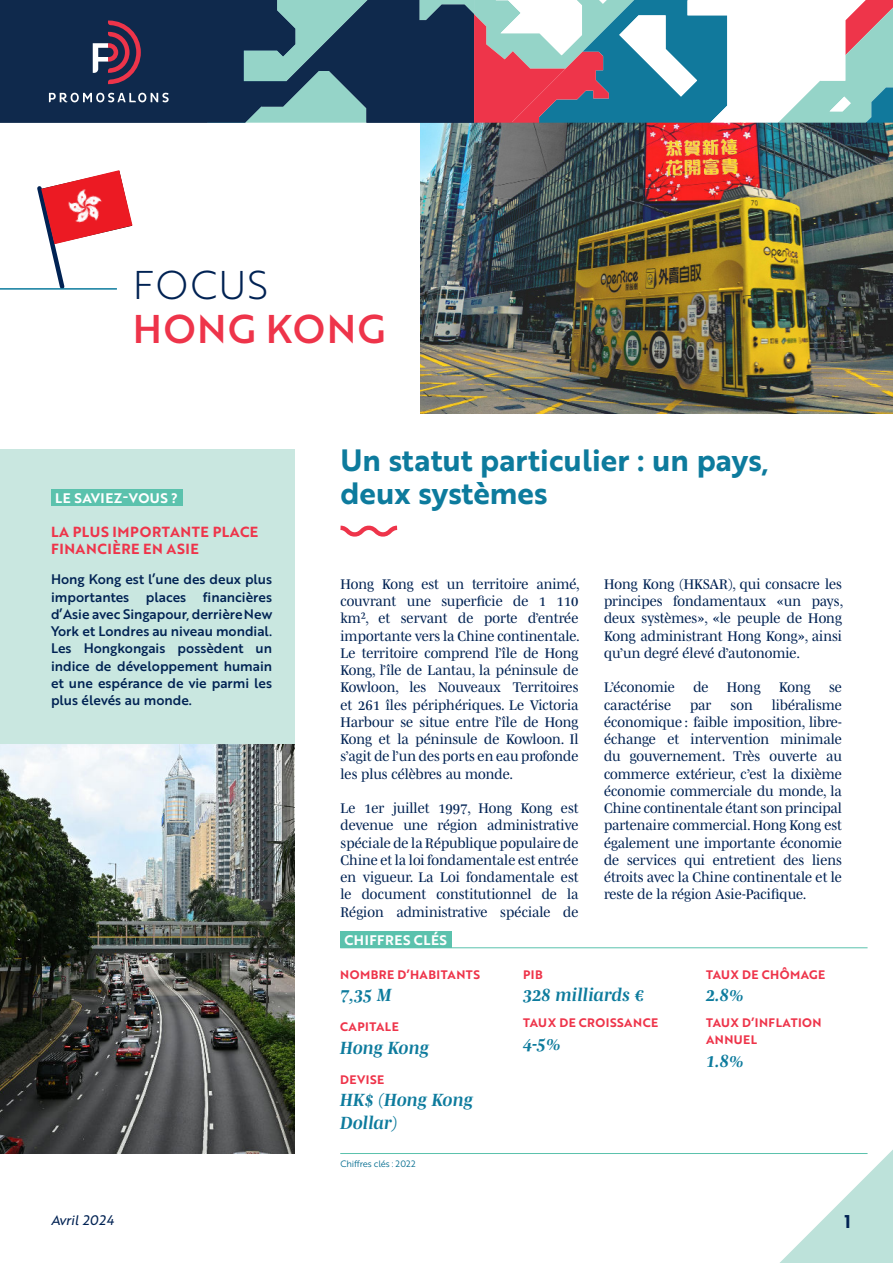
<style>
.page{position:relative;width:893px;height:1263px;background:#fff}
.page>*{position:absolute;margin:0;border:0;box-sizing:border-box;transform-origin:0 0}
.t1{font:39px "Brother 1816 Medium";letter-spacing:.04em;color:#ee344a}
.t2{font:39px "Brother 1816 Light";letter-spacing:.04em;color:#002253}
.t3{font:30px/33px "Brother 1816 Bold";color:#0d7b9d}
.t4{font:italic 700 18px/22.5px "Mencken Std";color:#0d7b9d}
.t5{font:18px "Brother 1816 Bold";color:#002253}
.t6{font:14.25px/17.2px "Mencken Std";color:#002253;text-align:justify}
.t7{font:14.25px/17.2px "Brother 1816 Bold";letter-spacing:.04em;color:#ee344a}
.t8{font:13.5px/17.2px "Brother 1816 Medium";color:#002253;text-align:justify}
.t9{font:13.5px "Brother 1816 Bold";letter-spacing:.04em;color:#fff}
.t10{font:13.5px "Brother 1816 Regular Italic";color:#002253}
.t11{font:12px/17.2px "Brother 1816 Bold";letter-spacing:.04em;color:#ee344a}
.t12{font:9px "Brother 1816 Book";letter-spacing:-.02em;color:#036c8f}
</style>
<div class="page">
<div style="left:0;top:449px;width:295px;height:295px;background:#c9e7e0"></div>
<img style="left:421px;top:123px;width:472px;height:290px">
<img style="left:0;top:744px;width:295px;height:409px">
<svg style="left:0;top:0;width:893px;height:123px"></svg>
<svg style="left:340px;top:525px;width:58px;height:12px"></svg>
<svg style="left:37px;top:186px;width:28px;height:102px"></svg>
<div style="left:51px;top:489px;width:131px;height:16px;background:#5bc2ad"></div>
<hr style="left:0;top:288px;width:117px;height:2px;background:#0d7b9d">
<svg style="left:780px;top:1150px;width:113px;height:113px"></svg>
<div style="left:340px;top:930px;width:111px;height:17px;background:#5bc2ad"></div>
<hr style="left:340px;top:947px;width:527px;height:1px;background:#5bc2ad">
<hr style="left:340px;top:1153px;width:527px;height:1px;background:#5bc2ad">
<img style="left:41px;top:170px;width:92px;height:74px">
<h1 class="t2" style="left:133px;top:263px;width:136px">FOCUS</h1>
<h1 class="t1" style="left:133px;top:304px;width:254px">HONG KONG</h1>
<p class="t9" style="left:55px;top:489px;width:124px">LE SAVIEZ-VOUS ?</p>
<p class="t7" style="left:51px;top:523px;width:209px">LA PLUS IMPORTANTE PLACE<br>FINANCIÈRE EN ASIE</p>
<p class="t8" style="left:51px;top:571px;width:223px">Hong Kong est l’une des deux plus importantes places financières d’Asie avec Singapour, derrière New York et Londres au niveau mondial.<br>Les Hongkongais possèdent un indice de développement humain et une espérance de vie parmi les plus élevés au monde.</p>
<h2 class="t3" style="left:341px;top:443px;width:430px">Un statut particulier : un pays, deux systèmes</h2>
<p class="t6" style="left:341px;top:575px;width:241px">Hong Kong est un territoire animé, couvrant une superficie de 1 110 km², et servant de porte d’entrée importante vers la Chine continentale.<br>Le territoire comprend l’île de Hong Kong, l’île de Lantau, la péninsule de Kowloon, les Nouveaux Territoires et 261 îles périphériques. Le Victoria Harbour se situe entre l’île de Hong Kong et la péninsule de Kowloon. Il s’agit de l’un des ports en eau profonde les plus célèbres au monde.</p>
<p class="t6" style="left:341px;top:799px;width:239px">Le 1er juillet 1997, Hong Kong est devenue une région administrative spéciale de la République populaire de Chine et la loi fondamentale est entrée en vigueur. La Loi fondamentale est le document constitutionnel de la Région administrative spéciale de</p>
<p class="t6" style="left:604px;top:575px;width:241px">Hong Kong (HKSAR), qui consacre les principes fondamentaux «un pays, deux systèmes», «le peuple de Hong Kong administrant Hong Kong», ainsi qu’un degré élevé d’autonomie.</p>
<p class="t6" style="left:604px;top:679px;width:72px">L’économie</p>
<p class="t6" style="left:693px;top:679px;width:17px">de</p>
<p class="t6" style="left:727px;top:679px;width:35px">Hong</p>
<p class="t6" style="left:779px;top:679px;width:33px">Kong</p>
<p class="t6" style="left:829px;top:679px;width:14px">se</p>
<p class="t6" style="left:604px;top:696px;width:69px">caractérise</p>
<p class="t6" style="left:690px;top:696px;width:23px">par</p>
<p class="t6" style="left:731px;top:696px;width:24px">son</p>
<p class="t6" style="left:604px;top:696px;width:239px;text-indent:168px">libéralisme économique : faible imposition, libre&shy;échange et intervention minimale du gouvernement. Très ouverte au commerce extérieur, c’est la dixième économie commerciale du monde, la Chine continentale étant son principal partenaire commercial. Hong Kong est également une importante économie de services qui entretient des liens étroits avec la Chine continentale et le reste de la région Asie-Pacifique.</p>
<p class="t9" style="left:344px;top:931px;width:104px">CHIFFRES CLÉS</p>
<p class="t11" style="left:340px;top:966px;width:141px">NOMBRE D’HABITANTS</p>
<p class="t4" style="left:340px;top:985px;width:53px">7,35 M</p>
<p class="t11" style="left:340px;top:1018px;width:60px">CAPITALE</p>
<p class="t4" style="left:340px;top:1038px;width:91px">Hong Kong</p>
<p class="t11" style="left:340px;top:1071px;width:46px">DEVISE</p>
<p class="t4" style="left:340px;top:1090px;width:135px">HK$ (Hong Kong<br>Dollar)</p>
<p class="t12" style="left:341px;top:1159px;width:77px">Chiffres clés : 2022</p>
<p class="t11" style="left:523px;top:966px;width:21px">PIB</p>
<p class="t4" style="left:523px;top:985px;width:122px">328 milliards €</p>
<p class="t11" style="left:523px;top:1014px;width:137px">TAUX DE CROISSANCE</p>
<p class="t4" style="left:523px;top:1033px;width:39px">4-5%</p>
<p class="t11" style="left:706px;top:966px;width:121px">TAUX DE CHÔMAGE</p>
<p class="t4" style="left:706px;top:985px;width:39px">2.8%</p>
<p class="t11" style="left:706px;top:1014px;width:117px">TAUX D’INFLATION<br>ANNUEL</p>
<p class="t4" style="left:706px;top:1051px;width:39px">1.8%</p>
<p class="t10" style="left:51px;top:1212px;width:64px">Avril 2024</p>
<p class="t5" style="left:845px;top:1210px;width:8px">1</p>
</div>
